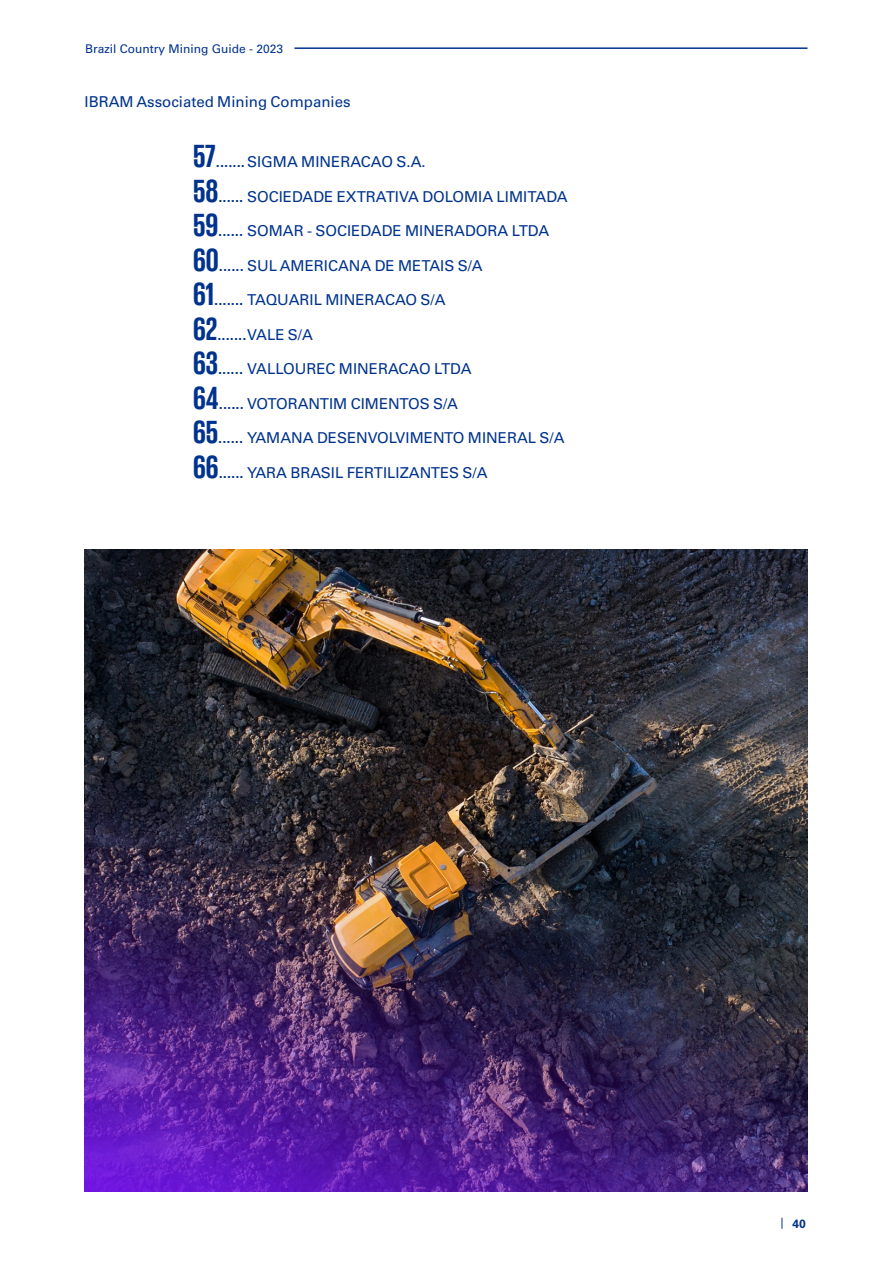
<style>
.page{position:relative;width:893px;height:1263px;background:#fff}
.page>*{position:absolute;margin:0;border:0;box-sizing:border-box;transform-origin:0 0}
.t1{font:15px "Univers LT Std";color:#00338d}
.t2{font:700 15px "Univers LT Std";color:#00338d}
.t3{font:12px "Univers LT Std";color:#00338d}
.t4{font:700 12px "Univers LT Std";color:#00338d}
.s1{font-family:"KPMG";font-weight:700;font-size:33px}
.s2{font-weight:700}
.s3{font-family:"KPMG";font-size:33px}
.s4{font-weight:400}
</style>
<div class="page">
<hr style="left:294px;top:47px;width:513px;height:2px;background:#00338d">
<img style="left:85px;top:549px;width:722px;height:642px">
<p class="t3" style="left:85px;top:41px;width:200px">Brazil Country Mining Guide - 2023</p>
<p class="t1" style="left:85px;top:93px;width:267px">IBRAM Associated Mining Companies</p>
<p class="t1" style="left:193px;top:153px;width:234px"><span class="s1">57</span><span class="s2">.......</span>SIGMA MINERACAO S.A.</p>
<p class="t1" style="left:193px;top:188px;width:376px"><span class="s1">58</span><span class="s2">......</span> SOCIEDADE EXTRATIVA DOLOMIA LIMITADA</p>
<p class="t1" style="left:193px;top:222px;width:358px"><span class="s1">59</span><span class="s2">......</span> SOMAR - SOCIEDADE MINERADORA LTDA</p>
<p class="t1" style="left:193px;top:257px;width:291px"><span class="s1">60</span><span class="s2">......</span> SUL AMERICANA DE METAIS S/A</p>
<p class="t1" style="left:193px;top:291px;width:254px"><span class="s1">61</span><span class="s2">.......</span> TAQUARIL MINERACAO S/A</p>
<p class="t2" style="left:193px;top:326px;width:121px"><span class="s3">62</span>.......<span class="s4">VALE S/A</span></p>
<p class="t1" style="left:193px;top:360px;width:280px"><span class="s1">63</span><span class="s2">......</span> VALLOUREC MINERACAO LTDA</p>
<p class="t1" style="left:193px;top:395px;width:267px"><span class="s1">64</span><span class="s2">......</span> VOTORANTIM CIMENTOS S/A</p>
<p class="t1" style="left:193px;top:429px;width:373px"><span class="s1">65</span><span class="s2">......</span> YAMANA DESENVOLVIMENTO MINERAL S/A</p>
<p class="t1" style="left:193px;top:464px;width:296px"><span class="s1">66</span><span class="s2">......</span> YARA BRASIL FERTILIZANTES S/A</p>
<p class="t4" style="left:793px;top:1216px;width:15px">40</p>
</div>
